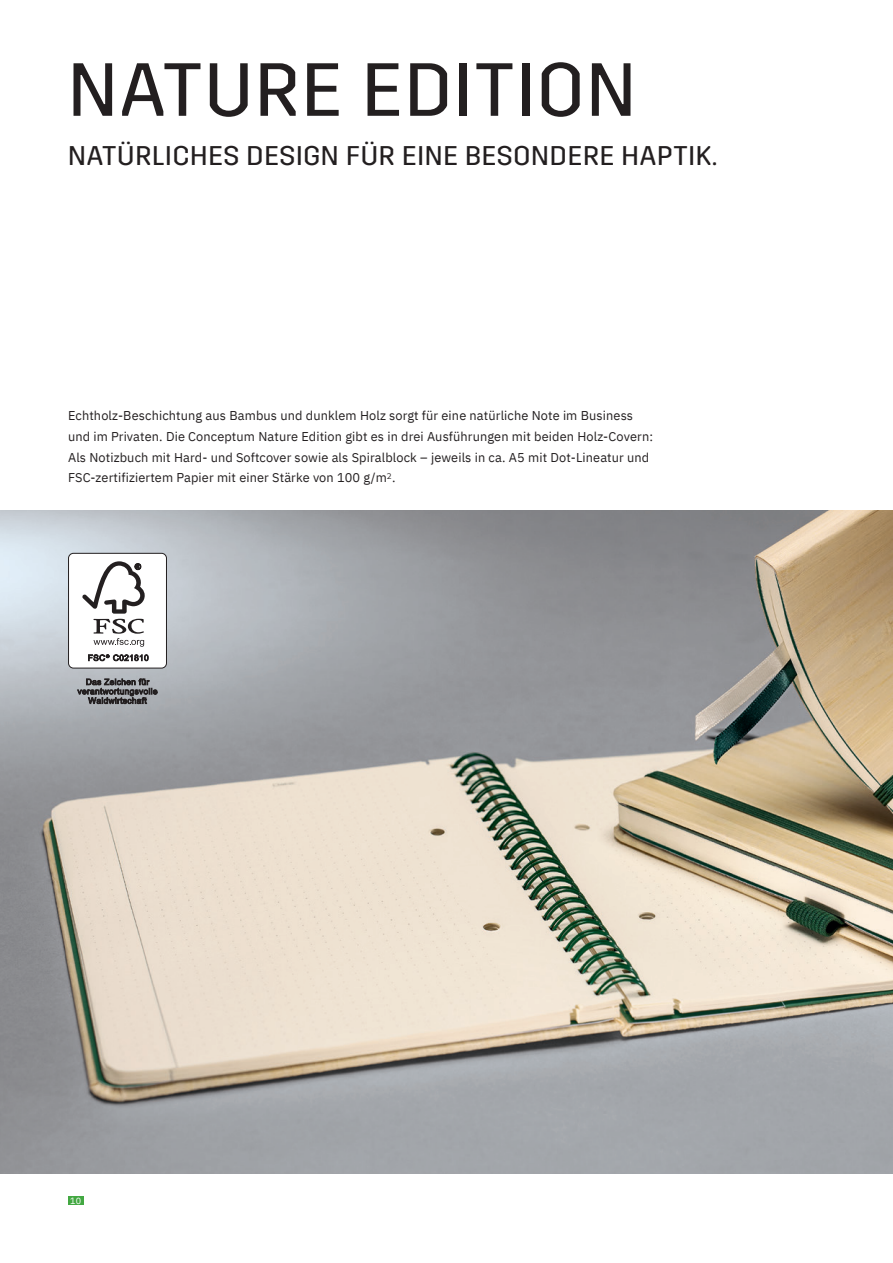
<style>
.page{position:relative;width:893px;height:1263px;background:#fff}
.page>*{position:absolute;margin:0;border:0;box-sizing:border-box;transform-origin:0 0}
.t1{font:75px "Trim";letter-spacing:.03em;color:#231f20}
.t2{font:27px "Trim";letter-spacing:.03em;color:#231f20}
.t3{font:12.75px/20.7px "IBM Plex Sans";letter-spacing:.01em;color:#231f20}
.t4{font:9px "IBM Plex Sans";color:#fff}
.s1{font-family:"Formata";font-weight:300}
</style>
<div class="page">
<div style="left:68px;top:1196px;width:16px;height:8px;background:#43a842"></div>
<img style="left:0;top:510px;width:893px;height:664px">
<div style="left:69px;top:553px;width:97px;height:115px;background:#fff;border-radius:5px"></div>
<div style="left:68px;top:553px;width:99px;height:115px;border:1px solid #231f20;border-radius:5px"></div>
<svg style="left:82px;top:561px;width:63px;height:86px"></svg>
<svg style="left:88px;top:654px;width:61px;height:7px"></svg>
<svg style="left:77px;top:678px;width:81px;height:26px;background:#727377"></svg>
<h1 class="t1" style="left:68px;top:47px;width:569px">NATURE EDITION</h1>
<h2 class="t2" style="left:68px;top:140px;width:651px">NATÜRLICHES DESIGN FÜR EINE BESONDERE HAPTIK.</h2>
<p class="t3" style="left:68px;top:404px;width:587px">Echtholz-Beschichtung aus Bambus und dunklem Holz sorgt für eine natürliche Note im Business und im Privaten. Die Conceptum Nature Edition gibt es in drei Ausführungen mit beiden Holz-Covern:<br>Als Notizbuch mit Hard- und Softcover sowie als Spiralblock – jeweils in ca. A5 mit Dot-Lineatur und FSC-zertifiziertem Papier mit einer Stärke von 100 g/m<span class="s1">²</span>.</p>
<p class="t4" style="left:70px;top:1193px;width:12px">10</p>
</div>
